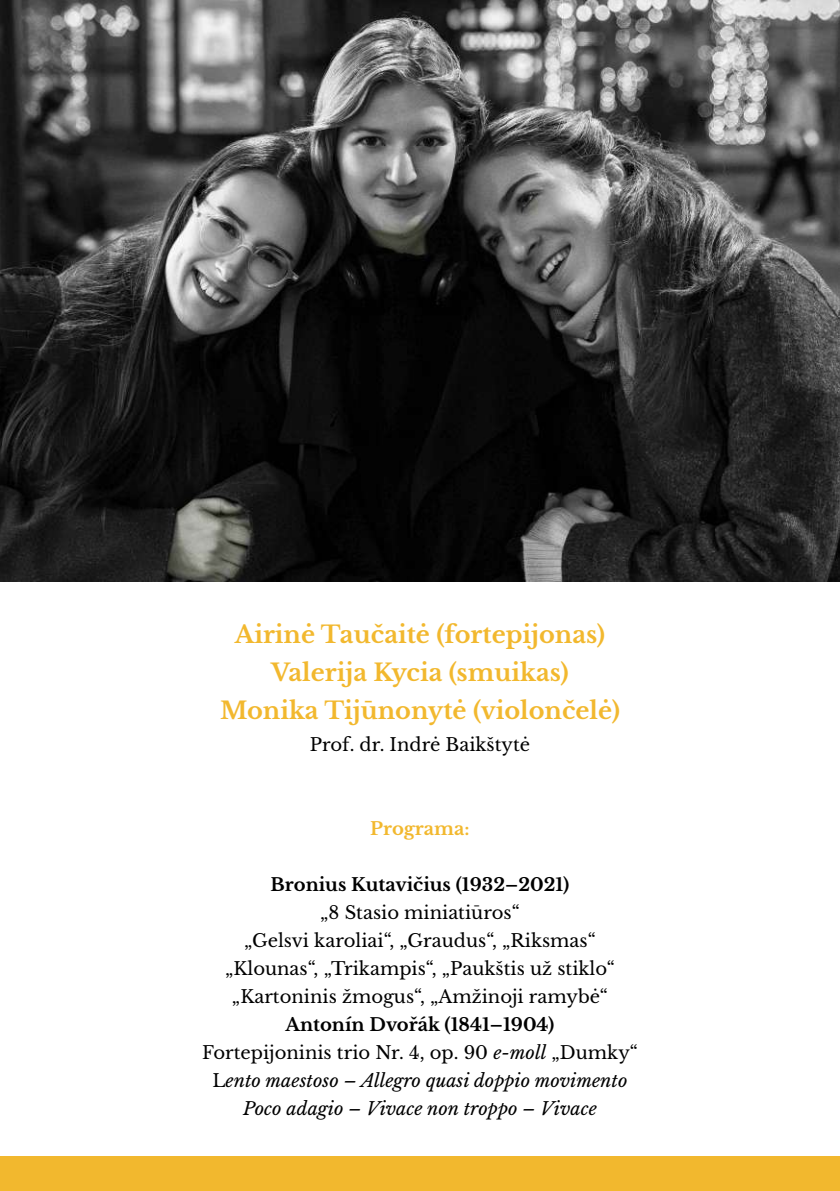
<style>
.page{position:relative;width:840px;height:1191px;background:#fff}
.page>*{position:absolute;margin:0;border:0;box-sizing:border-box;transform-origin:0 0}
.t1{font:700 24px/38px "Libre Baskerville";color:#f2b82e;text-align:center}
.t2{font:18px/28px "Libre Baskerville";color:#000;text-align:center}
.t3{font:italic 18px/28px "Libre Baskerville";color:#000;text-align:center}
.t4{font:700 18px "Libre Baskerville";color:#000}
.t5{font:700 18px "Libre Baskerville";color:#f2b82e}
.s1{font-weight:700;font-style:normal}
.s2{font-style:normal}
</style>
<div class="page">
<img style="left:0;top:0;width:839px;height:581px">
<div style="left:0;top:1157px;width:839px;height:34px;background:#f2b82e"></div>
<h1 class="t1" style="left:220px;top:615px;width:401px">Airinė Taučaitė (fortepijonas)<br>Valerija Kycia (smuikas)<br>Monika Tijūnonytė (violončelė)</h1>
<p class="t2" style="left:309px;top:730px;width:222px">Prof. dr. Indrė Baikštytė</p>
<p class="t5" style="left:370px;top:817px;width:101px">Programa:</p>
<p class="t4" style="left:270px;top:873px;width:300px">Bronius Kutavičius (1932–2021)</p>
<p class="t2" style="left:225px;top:898px;width:391px">„8 Stasio miniatiūros“<br>„Gelsvi karoliai“, „Graudus“, „Riksmas“ „Klounas“, „Trikampis“, „Paukštis už stiklo“ „Kartoninis žmogus“, „Amžinoji ramybė“</p>
<p class="t3" style="left:202px;top:1010px;width:437px"><span class="s1">Antonín Dvořák (1841–1904)<br></span><span class="s2">Fortepijoninis trio Nr. 4, op. 90</span> e-moll <span class="s2">„Dumky“ L</span>ento maestoso – Allegro quasi doppio movimento Poco adagio – Vivace non troppo – Vivace</p>
</div>
